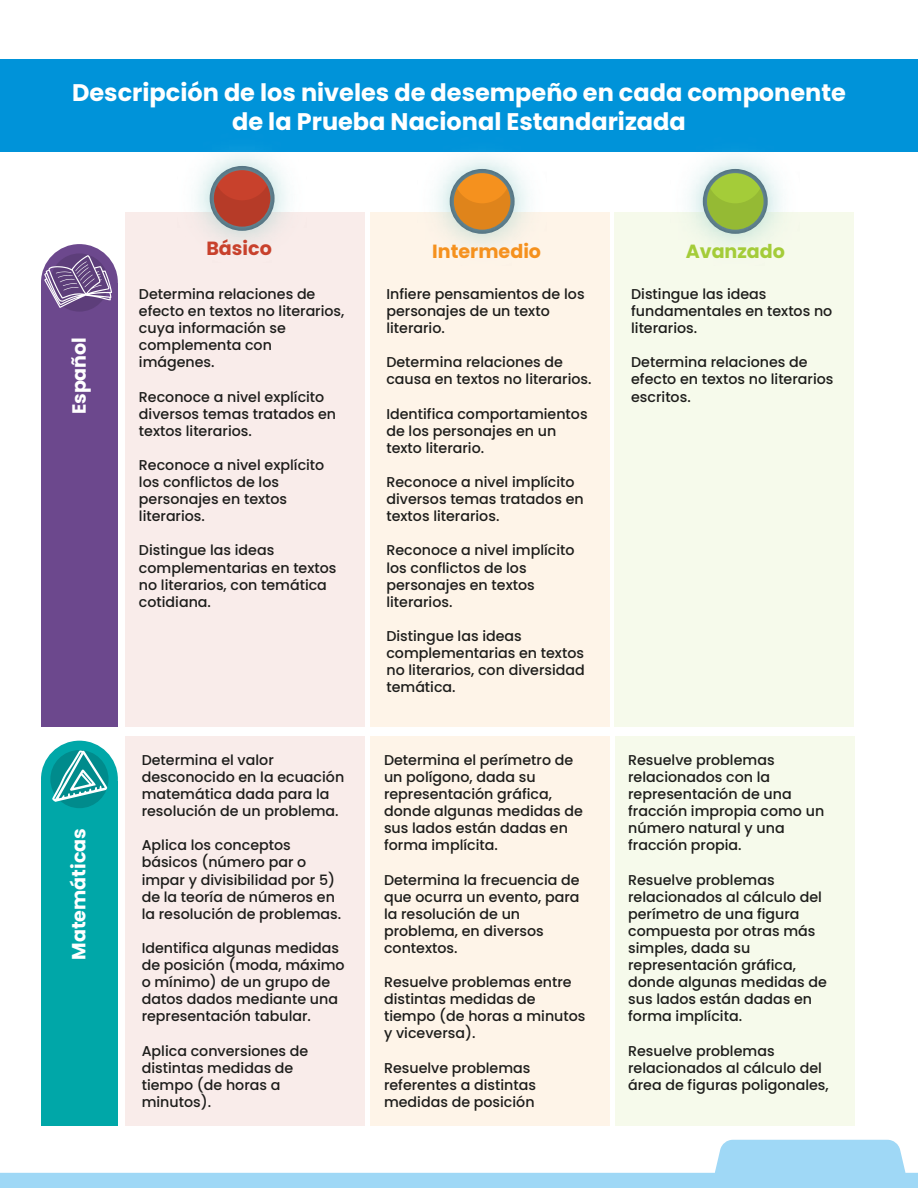
<style>
.page{position:relative;width:918px;height:1188px;background:#fff}
.page>*{position:absolute;margin:0;border:0;box-sizing:border-box;transform-origin:0 0}
.t1{font:700 24px/28.8px "Poppins";color:#fff;text-align:center}
.t2{font:700 19.05px "Poppins";color:#fff}
.t3{font:700 19.05px "Poppins";color:#f5911e}
.t4{font:700 19.05px "Poppins";color:#a4cc39}
.t5{font:700 19.05px "Poppins";color:#c8412c}
.t6{font:500 14.25px/17.1px "Poppins";color:#1d1d1b}
</style>
<div class="page">
<div style="left:125px;top:212px;width:240px;height:515px;background:#f9ecea"></div>
<div style="left:370px;top:212px;width:240px;height:515px;background:#fef4e8"></div>
<div style="left:615px;top:212px;width:239px;height:515px;background:#f6faeb"></div>
<div style="left:126px;top:736px;width:239px;height:390px;background:#f9ecea"></div>
<div style="left:371px;top:736px;width:239px;height:390px;background:#fef4e8"></div>
<div style="left:615px;top:736px;width:240px;height:390px;background:#f6faeb"></div>
<div style="left:0;top:59px;width:918px;height:93px;background:#0093d9"></div>
<div style="left:41px;top:283px;width:77px;height:444px;background:#6c488d"></div>
<div style="left:41px;top:781px;width:77px;height:345px;background:#00a7a8"></div>
<div style="left:41px;top:244px;width:77px;height:77px;background:#6c488d;border-radius:50%"></div>
<div style="left:50px;top:253px;width:59px;height:59px;background:#5d3e7a;border-radius:50%"></div>
<svg style="left:44px;top:255px;width:68px;height:53px"></svg>
<div style="left:41px;top:741px;width:77px;height:77px;background:#00a7a8;border-radius:50%"></div>
<div style="left:50px;top:750px;width:59px;height:58px;background:#008b8c;border-radius:50%"></div>
<svg style="left:52px;top:750px;width:55px;height:52px"></svg>
<svg style="left:0;top:1140px;width:918px;height:48px"></svg>
<img style="left:689px;top:156px;width:92px;height:90px">
<svg style="left:707px;top:173px;width:57px;height:57px;background:#98bb51"></svg>
<img style="left:436px;top:156px;width:92px;height:91px">
<svg style="left:454px;top:173px;width:56px;height:57px;background:#d48f3b"></svg>
<img style="left:196px;top:151px;width:91px;height:92px">
<svg style="left:214px;top:170px;width:56px;height:57px;background:#b25345"></svg>
<h1 class="t1" style="left:72px;top:79px;width:775px">Descripción de los niveles de desempeño en cada componente de la Prueba Nacional Estandarizada</h1>
<h2 class="t2" style="left:68px;top:414px;width:79px;rotate:-90deg">Español</h2>
<h2 class="t2" style="left:68px;top:960px;width:133px;rotate:-90deg">Matemáticas</h2>
<h2 class="t5" style="left:206px;top:237px;width:67px">Básico</h2>
<h2 class="t3" style="left:432px;top:240px;width:110px">Intermedio</h2>
<h2 class="t4" style="left:686px;top:240px;width:101px">Avanzado</h2>
<p class="t6" style="left:139px;top:286px;width:207px">Determina relaciones de efecto en textos no literarios, cuya información se complementa con imágenes.</p>
<p class="t6" style="left:139px;top:388px;width:199px">Reconoce a nivel explícito diversos temas tratados en textos literarios.</p>
<p class="t6" style="left:139px;top:457px;width:187px">Reconoce a nivel explícito los conflictos de los personajes en textos literarios.</p>
<p class="t6" style="left:139px;top:542px;width:199px">Distingue las ideas complementarias en textos no literarios, con temática cotidiana.</p>
<p class="t6" style="left:142px;top:751px;width:204px">Determina el valor desconocido en la ecuación matemática dada para la resolución de un problema.</p>
<p class="t6" style="left:142px;top:837px;width:201px">Aplica los conceptos básicos (número par o impar y divisibilidad por 5) de la teoría de números en la resolución de problemas.</p>
<p class="t6" style="left:142px;top:939px;width:205px">Identifica algunas medidas de posición (moda, máximo o mínimo) de un grupo de datos dados mediante una representación tabular.</p>
<p class="t6" style="left:142px;top:1042px;width:168px">Aplica conversiones de distintas medidas de tiempo (de horas a minutos).</p>
<p class="t6" style="left:386px;top:286px;width:200px">Infiere pensamientos de los personajes de un texto literario.</p>
<p class="t6" style="left:386px;top:354px;width:207px">Determina relaciones de causa en textos no literarios.</p>
<p class="t6" style="left:386px;top:405px;width:203px">Identifica comportamientos de los personajes en un texto literario.</p>
<p class="t6" style="left:386px;top:474px;width:199px">Reconoce a nivel implícito diversos temas tratados en textos literarios.</p>
<p class="t6" style="left:386px;top:542px;width:190px">Reconoce a nivel implícito los conflictos de los personajes en textos literarios.</p>
<p class="t6" style="left:386px;top:628px;width:200px">Distingue las ideas complementarias en textos no literarios, con diversidad temática.</p>
<p class="t6" style="left:384px;top:751px;width:200px">Determina el perímetro de un polígono, dada su representación gráfica, donde algunas medidas de sus lados están dadas en forma implícita.</p>
<p class="t6" style="left:384px;top:871px;width:197px">Determina la frecuencia de que ocurra un evento, para la resolución de un problema, en diversos contextos.</p>
<p class="t6" style="left:384px;top:974px;width:203px">Resuelve problemas entre distintas medidas de tiempo (de horas a minutos y viceversa).</p>
<p class="t6" style="left:384px;top:1059px;width:153px">Resuelve problemas referentes a distintas medidas de posición</p>
<p class="t6" style="left:631px;top:286px;width:203px">Distingue las ideas fundamentales en textos no literarios.</p>
<p class="t6" style="left:631px;top:354px;width:204px">Determina relaciones de efecto en textos no literarios escritos.</p>
<p class="t6" style="left:628px;top:751px;width:198px">Resuelve problemas relacionados con la representación de una fracción impropia como un número natural y una fracción propia.</p>
<p class="t6" style="left:628px;top:871px;width:200px">Resuelve problemas relacionados al cálculo del perímetro de una figura compuesta por otras más simples, dada su representación gráfica, donde algunas medidas de sus lados están dadas en forma implícita.</p>
<p class="t6" style="left:628px;top:1042px;width:202px">Resuelve problemas relacionados al cálculo del área de figuras poligonales,</p>
</div>
